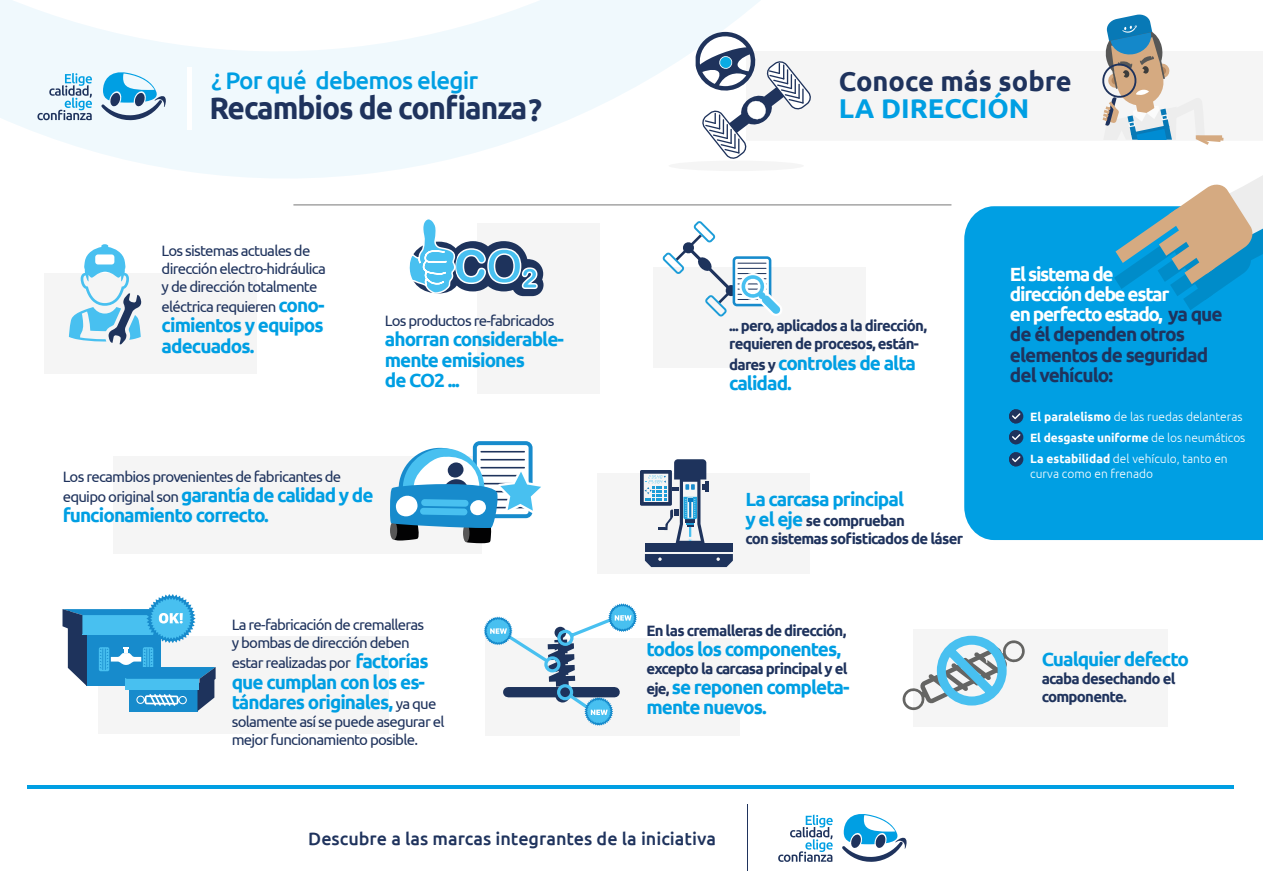
<style>
.page{position:relative;width:1263px;height:893px;background:#fff}
.page>*{position:absolute;margin:0;border:0;box-sizing:border-box;transform-origin:0 0}
.t1{font:700 31.2px "Ubuntu";letter-spacing:-.035em;color:#1f335d;scale:.96 1}
.t2{font:700 27.15px "Ubuntu";color:#1f335d}
.t3{font:700 27.15px "Ubuntu";color:#009fe3}
.t4{font:500 24.15px "Ubuntu";letter-spacing:-.035em;color:#009fe3}
.t5{font:700 19.05px/20.1px "Ubuntu";letter-spacing:-.05em;color:#009fe3}
.t6{font:700 19.05px/20.2px "Ubuntu";letter-spacing:-.06em;color:#1f335d}
.t7{font:500 18px "Ubuntu";color:#1f335d}
.t8{font:15px/18px "Ubuntu";letter-spacing:-.05em;color:#1f335d}
.t9{font:700 15px/18px "Ubuntu";letter-spacing:-.05em;color:#1f335d}
.t10{font:300 12px/21px "Ubuntu";color:#fff}
.s1{font-weight:700;font-size:19.05px;color:#009fe3}
.s2{font-weight:400;font-size:15px;color:#1f335d}
.s3{font-size:15px;color:#1f335d}
.s4{font-size:19.05px;color:#009fe3}
.s5{color:#fff}
.s6{font-weight:700}
</style>
<div class="page">
<div style="left:477px;top:223px;width:123px;height:171px;background:#f5f5f5"></div>
<div style="left:597px;top:473px;width:213px;height:101px;background:#f5f5f5"></div>
<div style="left:653px;top:267px;width:212px;height:101px;background:#f5f5f5"></div>
<div style="left:486px;top:638px;width:254px;height:98px;background:#f5f5f5"></div>
<div style="left:913px;top:629px;width:254px;height:98px;background:#f5f5f5"></div>
<div style="left:113px;top:456px;width:369px;height:98px;background:#f5f5f5"></div>
<div style="left:99px;top:636px;width:290px;height:97px;background:#f5f5f5"></div>
<svg style="left:287px;top:0;width:473px;height:178px;fill:#f0f9fd"></svg>
<svg style="left:0;top:0;width:287px;height:337px"></svg>
<svg style="left:101px;top:70px;width:65px;height:51px"></svg>
<svg style="left:37px;top:73px;width:55px;height:47px"></svg>
<hr style="left:187px;top:68px;width:4px;height:62px;background:#fff">
<div style="left:964px;top:206px;width:299px;height:334px;background:#009fe3"></div>
<hr style="left:293px;top:204px;width:658px;height:2px;background:#000">
<svg style="left:1007px;top:407px;width:18px;height:19px"></svg>
<div style="left:1009px;top:409px;width:14px;height:14px;background:#1f335d;border-radius:50%"></div>
<svg style="left:1007px;top:428px;width:18px;height:19px"></svg>
<div style="left:1009px;top:430px;width:14px;height:14px;background:#1f335d;border-radius:50%"></div>
<svg style="left:1007px;top:450px;width:18px;height:19px"></svg>
<div style="left:1009px;top:452px;width:14px;height:14px;background:#1f335d;border-radius:50%"></div>
<svg style="left:1007px;top:407px;width:13px;height:62px"></svg>
<svg style="left:902px;top:635px;width:123px;height:76px"></svg>
<svg style="left:645px;top:554px;width:88px;height:13px"></svg>
<div style="left:645px;top:543px;width:88px;height:9px;background:#1e335c"></div>
<hr style="left:705px;top:482px;width:4px;height:10px;background:#1e335c">
<svg style="left:640px;top:459px;width:66px;height:84px"></svg>
<svg style="left:662px;top:221px;width:119px;height:96px"></svg>
<svg style="left:409px;top:219px;width:134px;height:78px"></svg>
<svg style="left:69px;top:244px;width:73px;height:101px"></svg>
<svg style="left:390px;top:441px;width:151px;height:102px"></svg>
<svg style="left:483px;top:603px;width:154px;height:123px"></svg>
<svg style="left:63px;top:594px;width:153px;height:117px"></svg>
<div style="left:668px;top:161px;width:136px;height:10px;background:#f5f5f5;border-radius:50%"></div>
<svg style="left:1100px;top:14px;width:163px;height:296px"></svg>
<svg style="left:696px;top:32px;width:115px;height:128px"></svg>
<hr style="left:28px;top:786px;width:1206px;height:3px;background:#009fe3">
<hr style="left:747px;top:804px;width:1px;height:67px;background:#1f335d">
<svg style="left:842px;top:814px;width:65px;height:48px"></svg>
<svg style="left:778px;top:815px;width:55px;height:47px"></svg>
<h3 class="t4" style="left:212px;top:65px;width:268px">¿ Por qué debemos elegir</h3>
<h1 class="t1" style="left:209px;top:89px;width:348px">Recambios de confianza?</h1>
<p class="t8" style="left:162px;top:241px;width:166px">Los sistemas actuales de dirección electro-hidráulica y de dirección totalmente</p>
<p class="t8" style="left:162px;top:297px;width:165px">eléctrica requieren <span class="s1">cono-</span></p>
<p class="t5" style="left:162px;top:315px;width:164px">cimientos y equipos adecuados.</p>
<p class="t8" style="left:385px;top:311px;width:171px">Los productos re-fabricados</p>
<p class="t5" style="left:385px;top:329px;width:181px">ahorran considerable&shy;mente emisiones<br>de CO2 ...</p>
<p class="t8" style="left:63px;top:467px;width:280px">Los recambios provenientes de fabricantes de</p>
<p class="t5" style="left:63px;top:484px;width:312px"><span class="s2">equipo original son</span> garantía de calidad y de funcionamiento correcto.</p>
<p class="t8" style="left:232px;top:616px;width:194px">La re-fabricación de cremalleras y bombas de dirección deben</p>
<p class="t8" style="left:232px;top:654px;width:198px">estar realizadas por <span class="s1">factorías</span></p>
<p class="t5" style="left:232px;top:671px;width:206px">que cumplan con los es&shy;tándares originales, <span class="s2">ya que</span></p>
<p class="t8" style="left:232px;top:712px;width:214px">solamente así se puede asegurar el mejor funcionamiento posible.</p>
<h2 class="t2" style="left:839px;top:65px;width:235px">Conoce más sobre</h2>
<h2 class="t3" style="left:839px;top:92px;width:192px">LA DIRECCIÓN</h2>
<p class="t9" style="left:729px;top:317px;width:199px">... pero, aplicados a la dirección, requieren de procesos, están-</p>
<p class="t5" style="left:729px;top:352px;width:188px"><span class="s3">dares y</span> controles de alta calidad.</p>
<p class="t5" style="left:745px;top:489px;width:160px">La carcasa principal</p>
<p class="t9" style="left:745px;top:512px;width:219px"><span class="s4">y el eje</span> se comprueban<br>con sistemas sofisticados de láser</p>
<p class="t9" style="left:646px;top:621px;width:202px">En las cremalleras de dirección,</p>
<p class="t5" style="left:646px;top:639px;width:196px">todos los componentes,</p>
<p class="t9" style="left:646px;top:659px;width:203px">excepto la carcasa principal y el</p>
<p class="t5" style="left:646px;top:677px;width:205px"><span class="s3">eje,</span> se reponen completa&shy;mente nuevos.</p>
<p class="t6" style="left:1010px;top:263px;width:214px"><span class="s5">El sistema de<br>dirección debe estar<br>en perfecto estado,</span> ya que de él dependen otros elementos de seguridad del vehículo:</p>
<p class="t10" style="left:1030px;top:406px;width:217px"><span class="s6">El paralelismo</span> de las ruedas delanteras<br><span class="s6">El desgaste uniforme</span> de los neumáticos<br><span class="s6">La estabilidad</span> del vehículo, tanto en</p>
<p class="t10" style="left:1030px;top:463px;width:124px">curva como en frenado</p>
<p class="t5" style="left:1042px;top:649px;width:149px">Cualquier defecto</p>
<p class="t9" style="left:1042px;top:670px;width:135px">acaba desechando el componente.</p>
<p class="t7" style="left:308px;top:827px;width:409px">Descubre a las marcas integrantes de la iniciativa</p>
</div>
